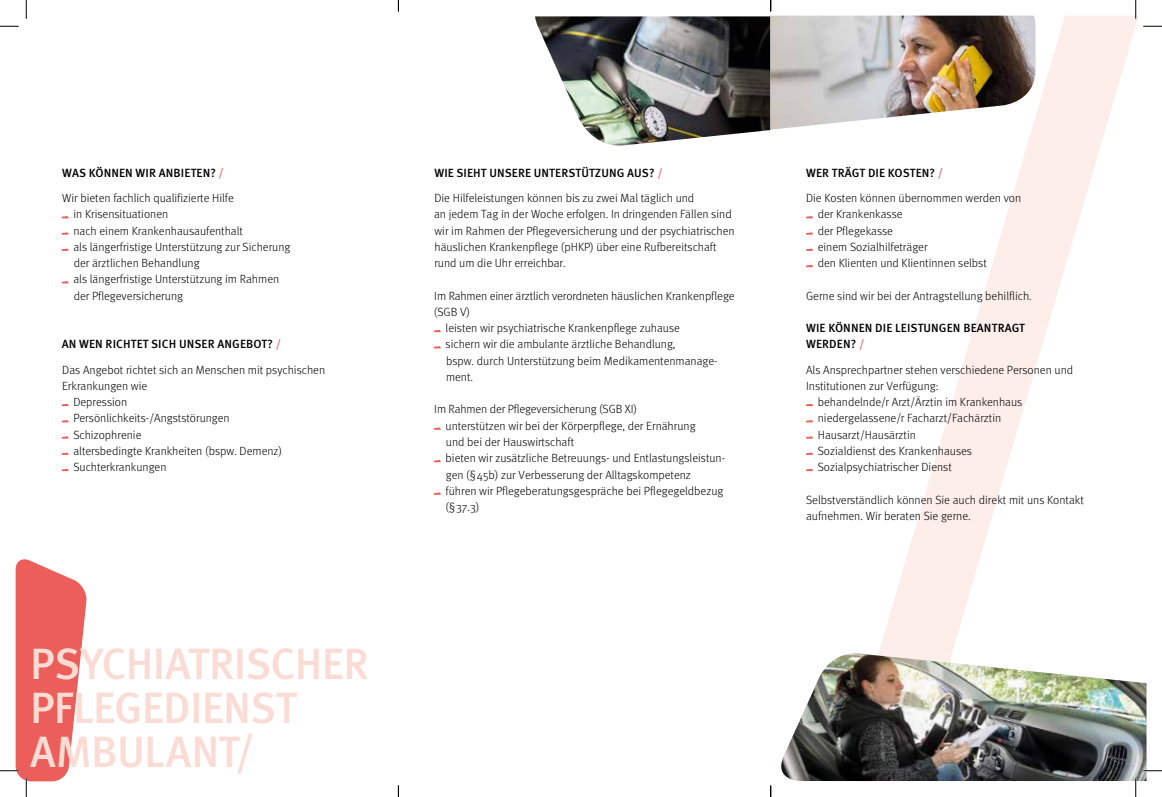
<style>
.page{position:relative;width:1162px;height:797px;background:#fff}
.page>*{position:absolute;margin:0;border:0;box-sizing:border-box;transform-origin:0 0}
.t1{font:500 43.75px/43.8px "Meta Pro";letter-spacing:-.02em;color:#fbdcd5}
.t2{font:300 11.88px/16.2px "Meta Pro";color:#000}
.t3{font:500 11.88px/16.2px "Meta Pro";letter-spacing:.01em;color:#000}
.s1{font-weight:500}
.s2{font-weight:500;color:#eb5e5a}
.s3{color:#eb5e5a}
</style>
<div class="page">
<svg style="left:880px;top:16px;width:258px;height:634px"></svg>
<svg style="left:434px;top:330px;width:7px;height:2px"></svg>
<svg style="left:434px;top:346px;width:7px;height:2px"></svg>
<svg style="left:434px;top:427px;width:7px;height:3px"></svg>
<svg style="left:434px;top:460px;width:7px;height:2px"></svg>
<svg style="left:434px;top:492px;width:7px;height:3px"></svg>
<svg style="left:806px;top:216px;width:7px;height:2px"></svg>
<svg style="left:806px;top:232px;width:7px;height:3px"></svg>
<svg style="left:806px;top:249px;width:7px;height:2px"></svg>
<svg style="left:806px;top:265px;width:7px;height:2px"></svg>
<svg style="left:806px;top:404px;width:7px;height:2px"></svg>
<svg style="left:806px;top:420px;width:7px;height:2px"></svg>
<svg style="left:806px;top:436px;width:7px;height:2px"></svg>
<svg style="left:806px;top:452px;width:7px;height:3px"></svg>
<svg style="left:806px;top:469px;width:7px;height:2px"></svg>
<svg style="left:62px;top:216px;width:7px;height:2px"></svg>
<svg style="left:62px;top:232px;width:7px;height:3px"></svg>
<svg style="left:62px;top:249px;width:7px;height:2px"></svg>
<svg style="left:62px;top:281px;width:7px;height:2px"></svg>
<svg style="left:62px;top:404px;width:7px;height:2px"></svg>
<svg style="left:62px;top:420px;width:7px;height:2px"></svg>
<svg style="left:62px;top:436px;width:7px;height:2px"></svg>
<svg style="left:62px;top:452px;width:7px;height:3px"></svg>
<svg style="left:62px;top:469px;width:7px;height:2px"></svg>
<svg style="left:879px;top:650px;width:74px;height:3px"></svg>
<img style="left:781px;top:653px;width:365px;height:128px">
<img style="left:770px;top:16px;width:265px;height:114px">
<img style="left:535px;top:16px;width:235px;height:130px">
<svg style="left:0;top:25px;width:19px;height:2px"></svg>
<svg style="left:1143px;top:25px;width:19px;height:2px"></svg>
<svg style="left:1143px;top:770px;width:19px;height:1px"></svg>
<svg style="left:25px;top:0;width:2px;height:19px"></svg>
<svg style="left:0;top:559px;width:87px;height:238px"></svg>
<svg style="left:1135px;top:0;width:1px;height:19px"></svg>
<svg style="left:1135px;top:778px;width:1px;height:19px"></svg>
<svg style="left:398px;top:785px;width:1px;height:12px"></svg>
<svg style="left:770px;top:785px;width:1px;height:12px"></svg>
<p class="t2" style="left:62px;top:160px;width:173px;line-height:25.1px"><span class="s1">WAS KÖNNEN WIR ANBIETEN?</span> <span class="s2">/<br></span>Wir bieten fachlich qualifizierte Hilfe</p>
<p class="t2" style="left:73px;top:205px;width:218px">in Krisensituationen<br>nach einem Krankenhausaufenthalt<br>als längerfristige Unterstützung zur Sicherung der ärztlichen Behandlung<br>als längerfristige Unterstützung im Rahmen der Pflegeversicherung</p>
<p class="t2" style="left:62px;top:331px;width:265px;line-height:25.1px"><span class="s1">AN WEN RICHTET SICH UNSER ANGEBOT?</span> <span class="s2">/<br></span>Das Angebot richtet sich an Menschen mit psychischen</p>
<p class="t2" style="left:73px;top:377px;width:210px;text-indent:-11px">Erkrankungen wie<br>Depression<br>Persönlichkeits-/Angststörungen<br>Schizophrenie<br>altersbedingte Krankheiten (bspw. Demenz)<br>Suchterkrankungen</p>
<h1 class="t1" style="left:30px;top:639px;width:340px">PSYCHIATRISCHER<br>PFLEGEDIENST<br>AMBULANT/</h1>
<p class="t2" style="left:434px;top:160px;width:261px;line-height:25.1px"><span class="s1">WIE SIEHT UNSERE UNTERSTÜTZUNG AUS?</span> <span class="s2">/<br></span>Die Hilfeleistungen können bis zu zwei Mal täglich und</p>
<p class="t2" style="left:434px;top:205px;width:302px">an jedem Tag in der Woche erfolgen. In dringenden Fällen sind wir im Rahmen der Pflegeversicherung und der psychiatrischen häuslichen Krankenpflege (pHKP) über eine Rufbereitschaft rund um die Uhr erreichbar.</p>
<p class="t2" style="left:434px;top:287px;width:302px">Im Rahmen einer ärztlich verordneten häuslichen Krankenpflege</p>
<p class="t2" style="left:434px;top:303px;width:38px">(SGB V)</p>
<p class="t2" style="left:445px;top:319px;width:236px">leisten wir psychiatrische Krankenpflege zuhause</p>
<p class="t2" style="left:445px;top:335px;width:231px">sichern wir die ambulante ärztliche Behandlung,</p>
<p class="t2" style="left:446px;top:352px;width:273px">bspw. durch Unterstützung beim Medikamentenmanage-</p>
<p class="t2" style="left:446px;top:368px;width:29px">ment.</p>
<p class="t2" style="left:445px;top:400px;width:281px;text-indent:-11px">Im Rahmen der Pflegeversicherung (SGB XI)<br>unterstützen wir bei der Körperpflege, der Ernährung<br>und bei der Hauswirtschaft<br>bieten wir zusätzliche Betreuungs- und Entlastungsleistun&shy;gen (§45b) zur Verbesserung der Alltagskompetenz<br>führen wir Pflegeberatungsgespräche bei Pflegegeldbezug (§37.3)</p>
<p class="t2" style="left:806px;top:160px;width:217px;line-height:25.1px"><span class="s1">WER TRÄGT DIE KOSTEN?</span> <span class="s2">/<br></span>Die Kosten können übernommen werden von</p>
<p class="t2" style="left:817px;top:205px;width:171px">der Krankenkasse<br>der Pflegekasse<br>einem Sozialhilfeträger<br>den Klienten und Klientinnen selbst</p>
<p class="t2" style="left:806px;top:287px;width:227px">Gerne sind wir bei der Antragstellung behilflich.</p>
<p class="t3" style="left:806px;top:319px;width:220px">WIE KÖNNEN DIE LEISTUNGEN BEANTRAGT<br>WERDEN? <span class="s3">/</span></p>
<p class="t2" style="left:806px;top:360px;width:268px">Als Ansprechpartner stehen verschiedene Personen und</p>
<p class="t2" style="left:806px;top:377px;width:134px">Institutionen zur Verfügung:</p>
<p class="t2" style="left:817px;top:393px;width:206px">behandelnde/r Arzt/Ärztin im Krankenhaus</p>
<p class="t2" style="left:817px;top:409px;width:185px">niedergelassene/r Facharzt/Fachärztin</p>
<p class="t2" style="left:817px;top:425px;width:100px">Hausarzt/Hausärztin</p>
<p class="t2" style="left:817px;top:442px;width:156px">Sozialdienst des Krankenhauses</p>
<p class="t2" style="left:817px;top:458px;width:136px">Sozialpsychiatrischer Dienst</p>
<p class="t2" style="left:806px;top:490px;width:279px">Selbstverständlich können Sie auch direkt mit uns Kontakt aufnehmen. Wir beraten Sie gerne.</p>
</div>
